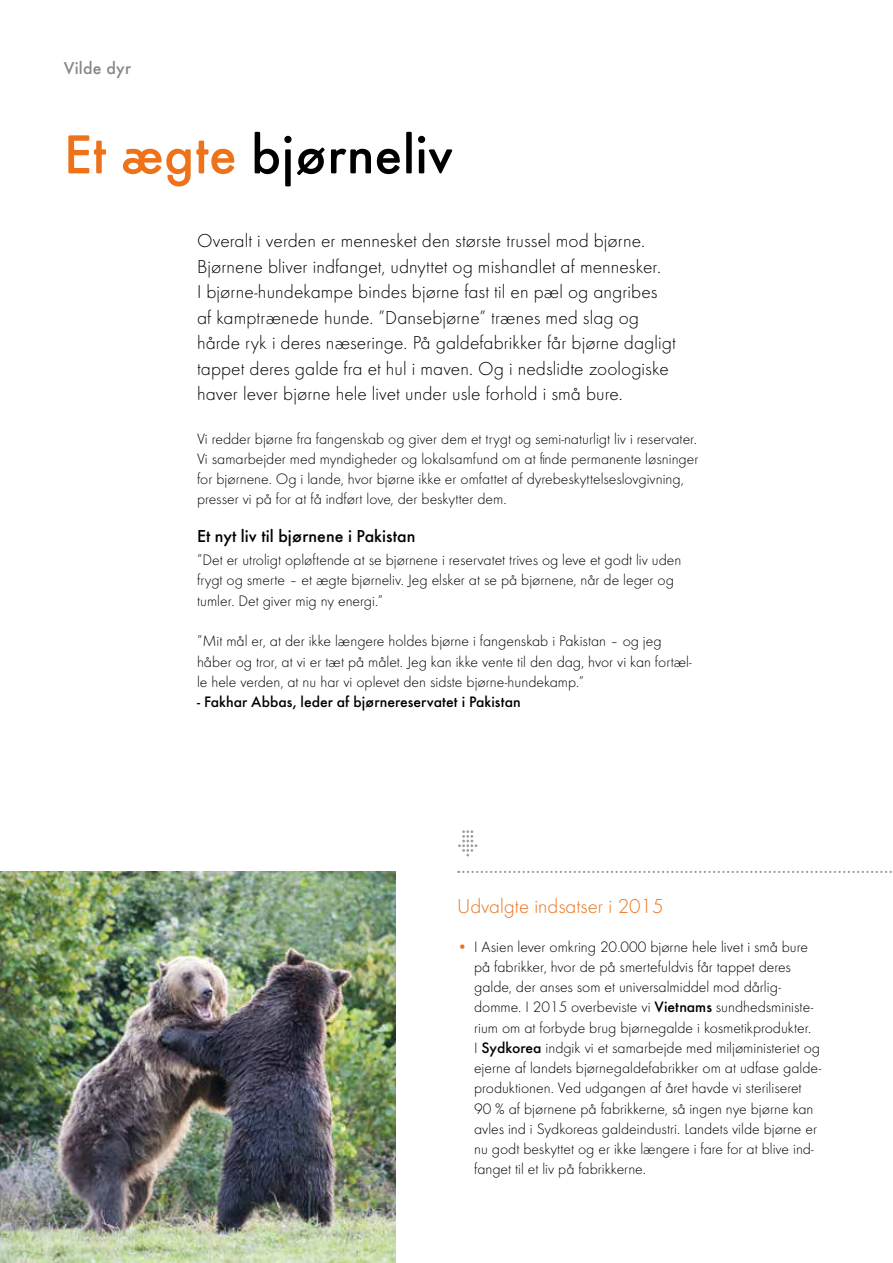
<style>
.page{position:relative;width:893px;height:1263px;background:#fff}
.page>*{position:absolute;margin:0;border:0;box-sizing:border-box;transform-origin:0 0}
.t1{font:500 57px "Futura Round";color:#000}
.t2{font:300 21px "Futura Round";color:#ee7219}
.t3{font:300 19.5px/25.5px "Futura Round";letter-spacing:.005em;color:#000}
.t4{font:500 18px "Futura Round";color:#000}
.t5{font:500 18px "Futura Round";letter-spacing:.01em;color:#878787}
.t6{font:300 15.75px/20.2px "Futura Round";color:#000}
.t7{font:500 15.75px "Futura Round";color:#000}
.s1{color:#ee7219}
.s2{font-weight:500}
</style>
<div class="page">
<svg style="left:458px;top:871px;width:434px;height:2px"></svg>
<svg style="left:458px;top:830px;width:19px;height:26px"></svg>
<img style="left:0;top:872px;width:396px;height:391px">
<p class="t5" style="left:64px;top:55px;width:69px">Vilde dyr</p>
<h1 class="t1" style="left:64px;top:112px;width:391px"><span class="s1">Et ægte</span> bjørneliv</h1>
<p class="t3" style="left:197px;top:227px;width:480px">Overalt i verden er mennesket den største trussel mod bjørne.<br>Bjørnene bliver indfanget, udnyttet og mishandlet af mennesker.<br>I bjørne-hundekampe bindes bjørne fast til en pæl og angribes af kamptrænede hunde. ”Dansebjørne” trænes med slag og hårde ryk i deres næseringe. På galdefabrikker får bjørne dagligt tappet deres galde fra et hul i maven. Og i nedslidte zoologiske haver lever bjørne hele livet under usle forhold i små bure.</p>
<p class="t6" style="left:197px;top:428px;width:503px">Vi redder bjørne fra fangenskab og giver dem et trygt og semi-naturligt liv i reservater.<br>Vi samarbejder med myndigheder og lokalsamfund om at finde permanente løsninger for bjørnene. Og i lande, hvor bjørne ikke er omfattet af dyrebeskyttelseslovgivning, presser vi på for at få indført love, der beskytter dem.</p>
<p class="t4" style="left:197px;top:523px;width:220px">Et nyt liv til bjørnene i Pakistan</p>
<p class="t6" style="left:197px;top:549px;width:486px">”Det er utroligt opløftende at se bjørnene i reservatet trives og leve et godt liv uden frygt og smerte – et ægte bjørneliv. Jeg elsker at se på bjørnene, når de leger og tumler. Det giver mig ny energi.”</p>
<p class="t6" style="left:197px;top:630px;width:496px">”Mit mål er, at der ikke længere holdes bjørne i fangenskab i Pakistan – og jeg håber og tror, at vi er tæt på målet. Jeg kan ikke vente til den dag, hvor vi kan fortæl&shy;le hele verden, at nu har vi oplevet den sidste bjørne-hundekamp.”</p>
<p class="t7" style="left:197px;top:690px;width:325px">- Fakhar Abbas, leder af bjørnereservatet i Pakistan</p>
<h2 class="t2" style="left:457px;top:892px;width:208px">Udvalgte indsatser i 2015</h2>
<p class="t6" style="left:474px;top:936px;width:349px;text-indent:-17px"><span class="s1">•</span> I Asien lever omkring 20.000 bjørne hele livet i små bure på fabrikker, hvor de på smertefuldvis får tappet deres galde, der anses som et universalmiddel mod dårlig&shy;domme. I 2015 overbeviste vi <span class="s2">Vietnams</span> sundhedsministe&shy;rium om at forbyde brug bjørnegalde i kosmetikprodukter.<br>I <span class="s2">Sydkorea</span> indgik vi et samarbejde med miljøministeriet og ejerne af landets bjørnegaldefabrikker om at udfase galde&shy;produktionen. Ved udgangen af året havde vi steriliseret 90 % af bjørnene på fabrikkerne, så ingen nye bjørne kan avles ind i Sydkoreas galdeindustri. Landets vilde bjørne er nu godt beskyttet og er ikke længere i fare for at blive ind&shy;fanget til et liv på fabrikkerne.</p>
</div>
